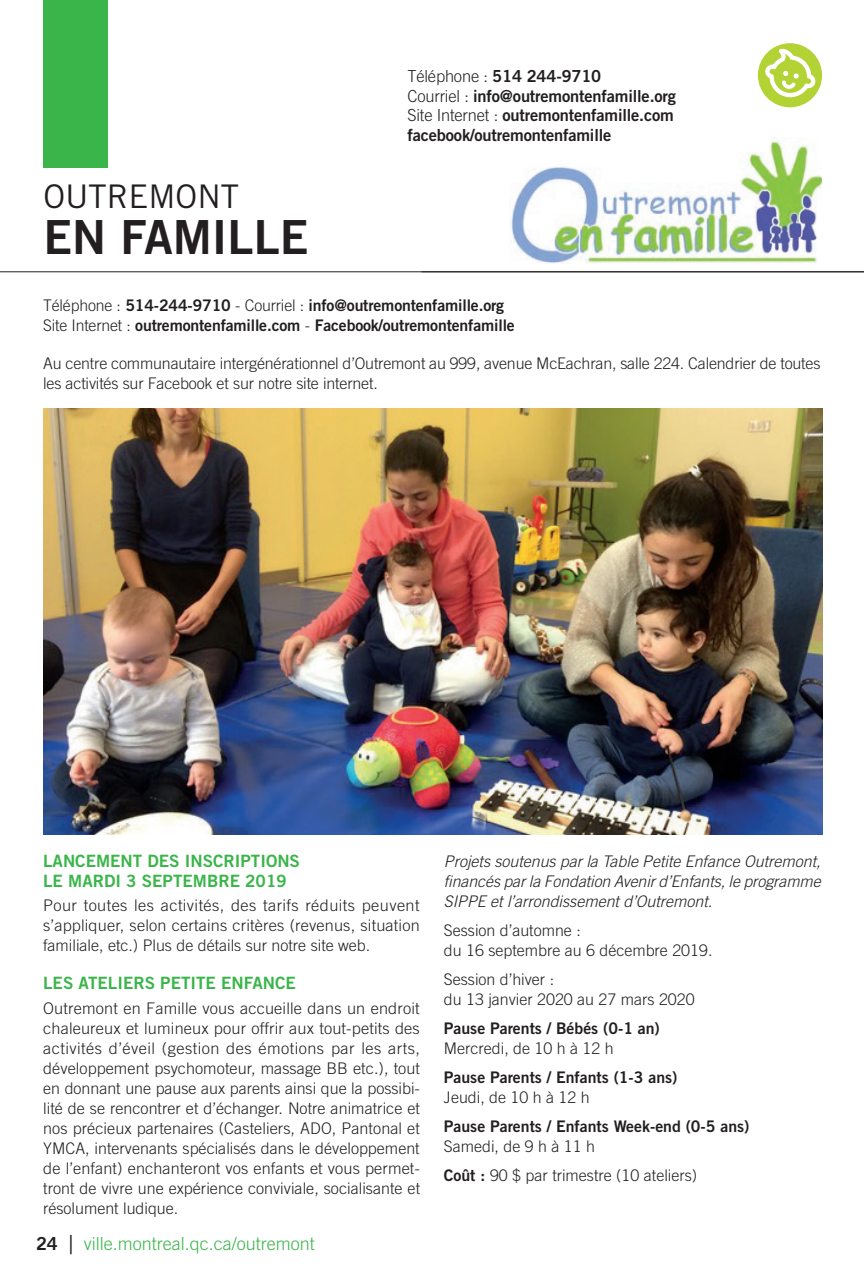
<style>
.page{position:relative;width:864px;height:1278px;background:#fff}
.page>*{position:absolute;margin:0;border:0;box-sizing:border-box;transform-origin:0 0}
.Titre_de_section{font:47px "Trade Gothic Bold Two";color:#231f20}
.Titre_de_section-2{font:32.6px "Trade Gothic";color:#231f20}
.t1{font:300 18px "Trade Gothic";color:#3ab54a}
.Sous-titre_vert{font:17px/20px "Trade Gothic Bold Two";color:#3ab54a}
.Texte_Normal{font:16.6px/19.6px "Trade Gothic Bold Two";letter-spacing:-.01em;color:#231f20}
.Texte_Normal-2{font:300 16px/20px "Trade Gothic";color:#231f20;text-align:justify}
.Sous-titre_vert-2{font:300 16px/20px "Trade Gothic";letter-spacing:-.01em;color:#231f20}
.Texte_Normal-3{font:italic 300 16px/20px "Trade Gothic";color:#231f20;text-align:justify}
.Sous-titre_vert-3{font:16px "Trade Gothic Bold Two";letter-spacing:-.01em;color:#231f20}
.Texte_Normal-4{font:16px "Trade Gothic Bold Two";color:#231f20}
.s1{font-family:"Trade Gothic";font-weight:300}
.s2{font-family:"Trade Gothic Bold Two";font-weight:400;color:#231f20}
.s3{font-size:26px;color:#231f20}
.s4{font-family:"Trade Gothic Bold Two";font-weight:400}
</style>
<div class="page">
<hr style="left:0;top:271px;width:864px;height:1px;background:#231f20">
<div style="left:43px;top:0;width:65px;height:167px;background:#3ab54a"></div>
<img style="left:509px;top:137px;width:312px;height:127px">
<div style="left:758px;top:43px;width:64px;height:64px;background:#b3d234;border-radius:50%"></div>
<svg style="left:763px;top:47px;width:54px;height:51px"></svg>
<img style="left:43px;top:408px;width:779px;height:426px">
<p class="Titre_de_section-2" style="left:43px;top:176px;width:197px">OUTREMONT</p>
<p class="Titre_de_section" style="left:43px;top:208px;width:267px">EN FAMILLE</p>
<p class="Texte_Normal" style="left:407px;top:66px;width:195px"><span class="s1">Téléphone :</span> 514 244-9710</p>
<p class="Texte_Normal" style="left:407px;top:86px;width:270px"><span class="s1">Courriel :</span> info@outremontenfamille.org<br><span class="s1">Site Internet :</span> outremontenfamille.com</p>
<p class="Texte_Normal" style="left:407px;top:125px;width:205px">facebook/outremontenfamille</p>
<p class="Sous-titre_vert-3" style="left:43px;top:295px;width:462px"><span class="s1">Téléphone :</span> 514-244-9710 <span class="s1">- Courriel :</span> info@outremontenfamille.org</p>
<p class="Sous-titre_vert-3" style="left:43px;top:315px;width:473px"><span class="s1">Site Internet :</span> outremontenfamille.com <span class="s1">-</span> Facebook/outremontenfamille</p>
<p class="Sous-titre_vert-2" style="left:43px;top:353px;width:779px">Au centre communautaire intergénérationnel d’Outremont au 999, avenue McEachran, salle 224. Calendrier de toutes les activités sur Facebook et sur notre site internet.</p>
<p class="Sous-titre_vert" style="left:43px;top:850px;width:258px">LANCEMENT DES INSCRIPTIONS<br>LE MARDI 3 SEPTEMBRE 2019</p>
<p class="Texte_Normal-2" style="left:43px;top:895px;width:378px">Pour toutes les activités, des tarifs réduits peuvent s’appliquer, selon certains critères (revenus, situation familiale, etc.) Plus de détails sur notre site web.</p>
<p class="Sous-titre_vert" style="left:43px;top:973px;width:254px">LES ATELIERS PETITE ENFANCE</p>
<p class="Texte_Normal-2" style="left:43px;top:998px;width:378px">Outremont en Famille vous accueille dans un endroit chaleureux et lumineux pour offrir aux tout-petits des activités d’éveil (gestion des émotions par les arts, développement psychomoteur, massage BB etc.), tout en donnant une pause aux parents ainsi que la possibi&shy;lité de se rencontrer et d’échanger. Notre animatrice et nos précieux partenaires (Casteliers, ADO, Pantonal et YMCA, intervenants spécialisés dans le développement de l’enfant) enchanteront vos enfants et vous permet&shy;tront de vivre une expérience conviviale, socialisante et résolument ludique.</p>
<p class="t1" style="left:36px;top:1233px;width:280px"><span class="s2">24</span> <span class="s3">|</span> ville.montreal.qc.ca/outremont</p>
<p class="Texte_Normal-3" style="left:444px;top:851px;width:378px">Projets soutenus par la Table Petite Enfance Outremont, financés par la Fondation Avenir d’Enfants, le programme SIPPE et l’arrondissement d’Outremont.</p>
<p class="Texte_Normal-2" style="left:444px;top:920px;width:270px">Session d’automne :<br>du 16 septembre au 6 décembre 2019.</p>
<p class="Texte_Normal-2" style="left:444px;top:969px;width:252px">Session d’hiver :<br>du 13 janvier 2020 au 27 mars 2020</p>
<p class="Texte_Normal-4" style="left:444px;top:1018px;width:217px">Pause Parents / Bébés (0-1 an)</p>
<p class="Texte_Normal-2" style="left:444px;top:1038px;width:171px">Mercredi, de 10 h à 12 h</p>
<p class="Texte_Normal-4" style="left:444px;top:1067px;width:235px">Pause Parents / Enfants (1-3 ans)</p>
<p class="Texte_Normal-2" style="left:444px;top:1087px;width:147px">Jeudi, de 10 h à 12 h</p>
<p class="Texte_Normal-4" style="left:444px;top:1116px;width:307px">Pause Parents / Enfants Week-end (0-5 ans)</p>
<p class="Texte_Normal-2" style="left:444px;top:1136px;width:153px">Samedi, de 9 h à 11 h</p>
<p class="Texte_Normal-2" style="left:444px;top:1165px;width:255px"><span class="s4">Coût :</span> 90 $ par trimestre (10 ateliers)</p>
</div>
